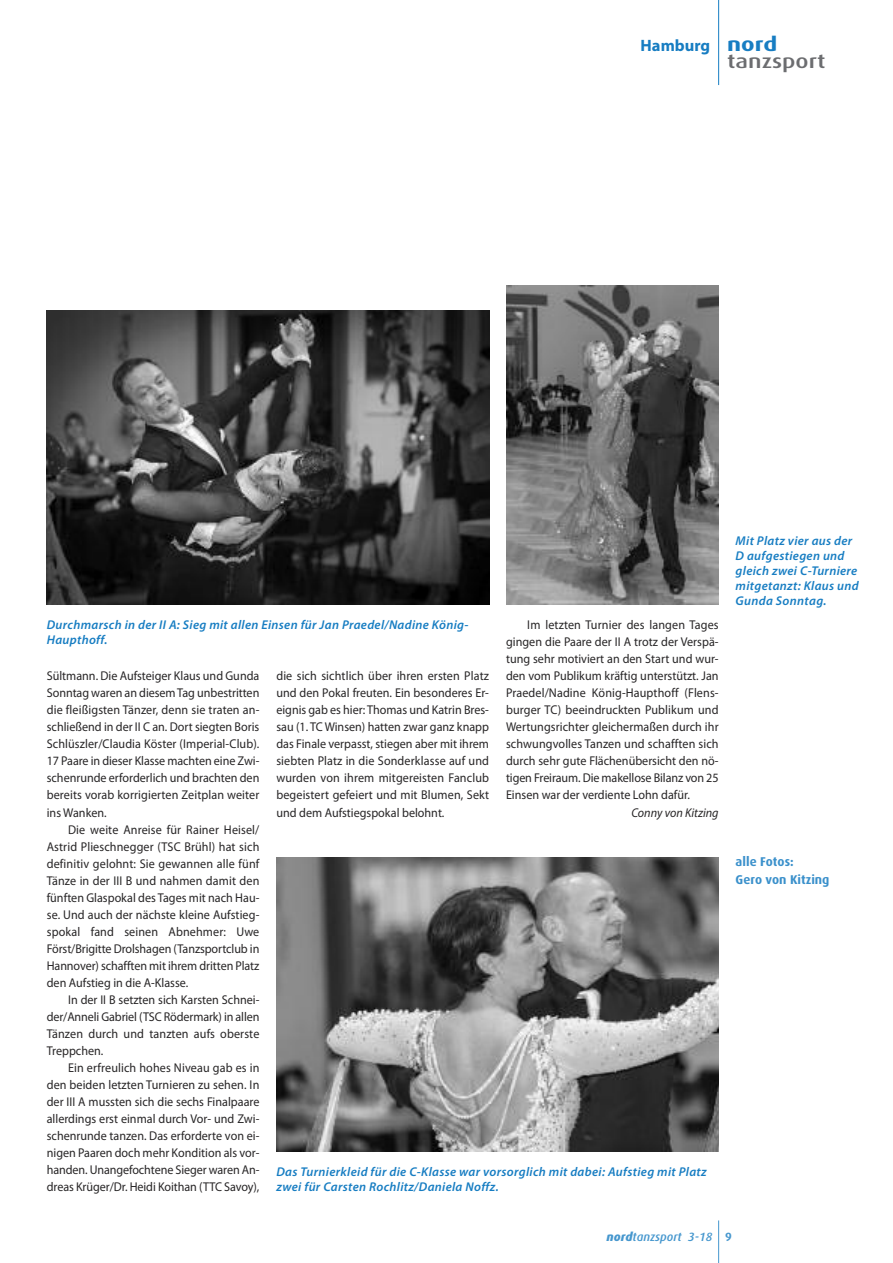
<style>
.page{position:relative;width:893px;height:1263px;background:#fff}
.page>*{position:absolute;margin:0;border:0;box-sizing:border-box;transform-origin:0 0}
.t1{font:500 19.5px "Dax";color:#6c6d70;scale:1.25 1}
.t2{font:700 19.5px "Dax";color:#177dc2;scale:1.25 1}
.t3{font:700 16.5px "Myriad Pro";color:#177dc2}
.t4{font:12.75px/17px "Myriad Pro";color:#272526;text-align:justify;scale:.95 1}
.t5{font:italic 600 12.75px/14.9px "Myriad Pro";letter-spacing:.025em;color:#177dc2}
.t6{font:700 12.75px/18.6px "Dax";color:#3a90cb}
.t7{font:italic 12.75px "Myriad Pro";color:#272526;scale:.95 1}
.t8{font:italic 500 12px "Dax";color:#4697ce}
.s1{font-weight:800}
.s2{font-weight:700;font-style:normal}
</style>
<div class="page">
<hr style="left:718px;top:1220px;width:1px;height:43px;background:#4697ce">
<hr style="left:718px;top:0;width:1px;height:85px;background:#177dc2">
<img style="left:47px;top:310px;width:442px;height:295px">
<img style="left:506px;top:286px;width:213px;height:319px">
<img style="left:276px;top:857px;width:443px;height:295px">
<p class="t3" style="left:641px;top:39px;width:71px">Hamburg</p>
<h1 class="t2" style="left:727px;top:33px;width:42px">nord</h1>
<h1 class="t1" style="left:727px;top:50px;width:80px">tanzsport</h1>
<p class="t5" style="left:47px;top:618px;width:423px">Durchmarsch in der II A: Sieg mit allen Einsen für Jan Praedel/Nadine König-<br>Haupthoff.</p>
<p class="t4" style="left:506px;top:618px;width:225px;text-indent:21px">Im letzten Turnier des langen Tages gingen die Paare der II A trotz der Verspä&shy;tung sehr motiviert an den Start und wur&shy;den vom Publikum kräftig unterstützt. Jan Praedel/Nadine König-Haupthoff (Flens&shy;burger TC) beeindruckten Publikum und Wertungsrichter gleichermaßen durch ihr schwungvolles Tanzen und schafften sich durch sehr gute Flächenübersicht den nö&shy;tigen Freiraum. Die makellose Bilanz von 25<br>Einsen war der verdiente Lohn dafür.</p>
<p class="t7" style="left:631px;top:807px;width:93px">Conny von Kitzing</p>
<p class="t4" style="left:47px;top:669px;width:225px">Sültmann. Die Aufsteiger Klaus und Gunda Sonntag waren an diesemTag unbestritten die fleißigsten Tänzer, denn sie traten an&shy;schließend in der II C an. Dort siegten Boris Schlüszler/Claudia Köster (Imperial-Club).<br>17 Paare in dieser Klasse machten eine Zwi&shy;schenrunde erforderlich und brachten den bereits vorab korrigierten Zeitplan weiter ins Wanken.</p>
<p class="t4" style="left:47px;top:822px;width:225px;text-indent:21px">Die weite Anreise für Rainer Heisel/ Astrid Plieschnegger (TSC Brühl) hat sich definitiv gelohnt: Sie gewannen alle fünf Tänze in der III B und nahmen damit den fünften Glaspokal des Tages mit nach Hau&shy;se. Und auch der nächste kleine Aufstieg&shy;spokal fand seinen Abnehmer: Uwe Först/Brigitte Drolshagen (Tanzsportclub in Hannover) schafften mit ihrem dritten Platz den Aufstieg in die A-Klasse.</p>
<p class="t4" style="left:47px;top:992px;width:225px;text-indent:21px">In der II B setzten sich Karsten Schnei&shy;der/Anneli Gabriel (TSC Rödermark) in allen Tänzen durch und tanzten aufs oberste Treppchen.</p>
<p class="t4" style="left:47px;top:1060px;width:225px;text-indent:21px">Ein erfreulich hohes Niveau gab es in den beiden letzten Turnieren zu sehen. In der III A mussten sich die sechs Finalpaare allerdings erst einmal durch Vor- und Zwi&shy;schenrunde tanzen. Das erforderte von ei&shy;nigen Paaren doch mehr Kondition als vor&shy;handen. Unangefochtene Sieger waren An&shy;dreas Krüger/Dr. Heidi Koithan (TTC Savoy),</p>
<p class="t4" style="left:276px;top:669px;width:225px">die sich sichtlich über ihren ersten Platz und den Pokal freuten. Ein besonderes Er&shy;eignis gab es hier: Thomas und Katrin Bres&shy;sau (1. TC Winsen) hatten zwar ganz knapp das Finale verpasst, stiegen aber mit ihrem siebten Platz in die Sonderklasse auf und wurden von ihrem mitgereisten Fanclub begeistert gefeiert und mit Blumen, Sekt und dem Aufstiegspokal belohnt.</p>
<p class="t5" style="left:276px;top:1165px;width:432px">Das Turnierkleid für die C-Klasse war vorsorglich mit dabei: Aufstieg mit Platz zwei für Carsten Rochlitz/Daniela Noffz.</p>
<p class="t5" style="left:736px;top:535px;width:125px">Mit Platz vier aus der<br>D aufgestiegen und gleich zwei C-Turniere mitgetanzt: Klaus und<br>Gunda Sonntag.</p>
<p class="t6" style="left:736px;top:852px;width:95px">alle Fotos:<br>Gero von Kitzing</p>
<p class="t8" style="left:607px;top:1230px;width:127px"><span class="s1">nord</span>tanzsport 3-18 <span class="s2">9</span></p>
</div>
